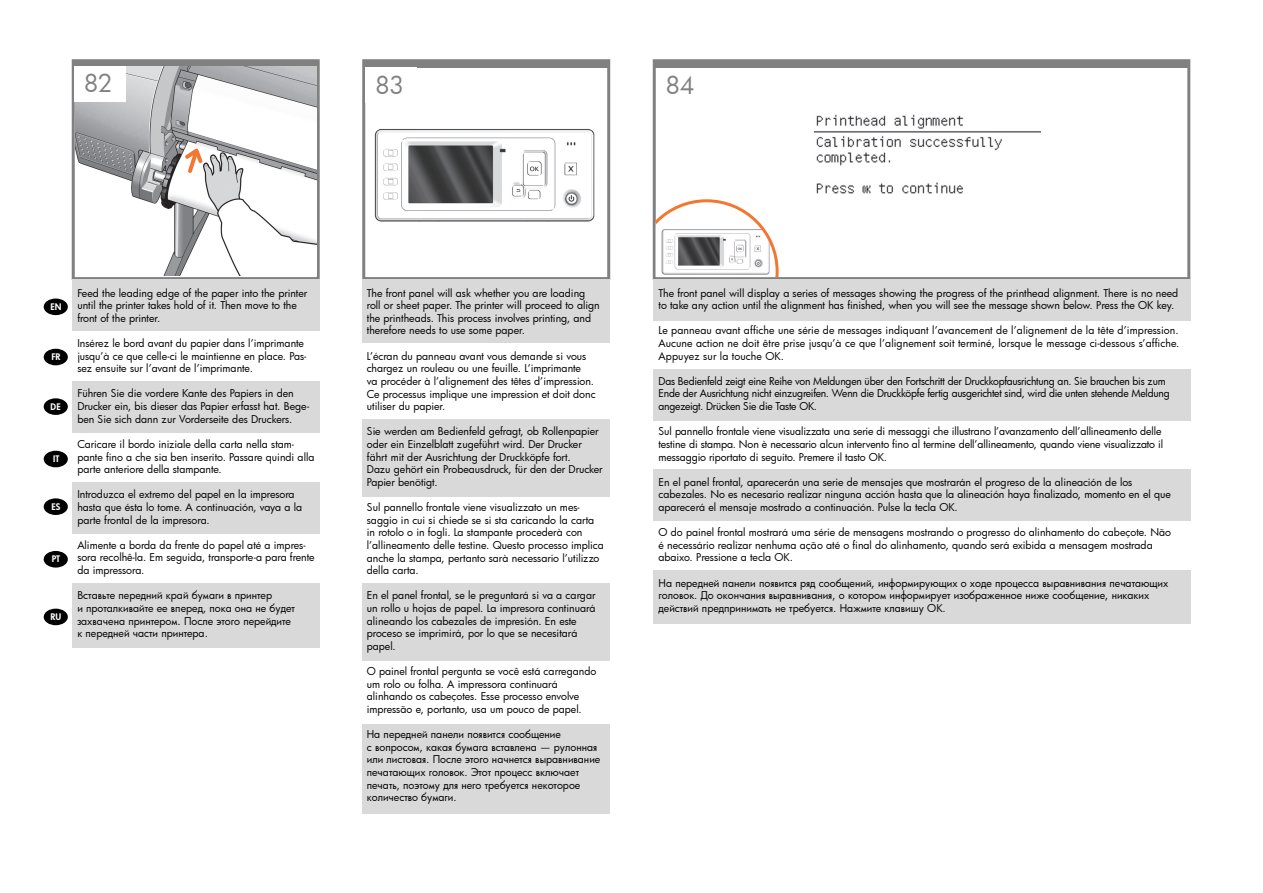
<style>
.page{position:relative;width:1263px;height:893px;background:#fff}
.page>*{position:absolute;margin:0;border:0;box-sizing:border-box;transform-origin:0 0}
.t1{font:24px "Futura Bk";color:#808080}
.t2{font:10.5px/12.6px "Futura Bk";color:#000}
.t3{font:10.5px/12.6px "Futura Bk";letter-spacing:-.025em;color:#000}
.t4{font:8.85px "Futura Hv";letter-spacing:-.005em;color:#fff}
</style>
<div class="page">
<div style="left:72px;top:59px;width:248px;height:221px;border:3px solid #808080"></div>
<div style="left:364px;top:61px;width:245px;height:217px;background:#808080"></div>
<div style="left:364px;top:68px;width:245px;height:210px;background:#fff"></div>
<div style="left:362px;top:59px;width:248px;height:221px;border:3px solid #808080"></div>
<div style="left:654px;top:61px;width:534px;height:217px;background:#808080"></div>
<div style="left:654px;top:68px;width:534px;height:210px;background:#fff"></div>
<div style="left:653px;top:59px;width:537px;height:221px;border:3px solid #808080"></div>
<div style="left:365px;top:68px;width:51px;height:35px;background:#fff"></div>
<img style="left:76px;top:67px;width:241px;height:209px">
<div style="left:74px;top:67px;width:51px;height:35px;background:#fff"></div>
<img style="left:374px;top:129px;width:221px;height:93px">
<img style="left:815px;top:114px;width:225px;height:80px">
<svg style="left:655px;top:198px;width:125px;height:79px"></svg>
<svg style="left:176px;top:138px;width:35px;height:43px"></svg>
<div style="left:72px;top:279px;width:248px;height:52px;background:#d9d9d9"></div>
<div style="left:72px;top:381px;width:248px;height:51px;background:#d9d9d9"></div>
<div style="left:72px;top:482px;width:248px;height:51px;background:#d9d9d9"></div>
<div style="left:72px;top:583px;width:248px;height:65px;background:#d9d9d9"></div>
<div style="left:653px;top:279px;width:537px;height:41px;background:#d9d9d9"></div>
<div style="left:362px;top:279px;width:248px;height:64px;background:#d9d9d9"></div>
<div style="left:653px;top:369px;width:537px;height:52px;background:#d9d9d9"></div>
<div style="left:362px;top:419px;width:248px;height:77px;background:#d9d9d9"></div>
<div style="left:653px;top:469px;width:537px;height:52px;background:#d9d9d9"></div>
<div style="left:362px;top:583px;width:248px;height:77px;background:#d9d9d9"></div>
<div style="left:653px;top:570px;width:537px;height:53px;background:#d9d9d9"></div>
<div style="left:362px;top:723px;width:248px;height:89px;background:#d9d9d9"></div>
<div style="left:44px;top:298px;width:24px;height:17px;background:#000;border-radius:50%"></div>
<div style="left:44px;top:348px;width:24px;height:17px;background:#000;border-radius:50%"></div>
<div style="left:44px;top:450px;width:24px;height:17px;background:#000;border-radius:50%"></div>
<div style="left:44px;top:498px;width:24px;height:16px;background:#000;border-radius:50%"></div>
<div style="left:44px;top:550px;width:24px;height:17px;background:#000;border-radius:50%"></div>
<div style="left:44px;top:608px;width:24px;height:17px;background:#000;border-radius:50%"></div>
<div style="left:44px;top:398px;width:24px;height:17px;background:#000;border-radius:50%"></div>
<h1 class="t1" style="left:84px;top:67px;width:30px">82</h1>
<h1 class="t1" style="left:375px;top:68px;width:30px">83</h1>
<h1 class="t1" style="left:665px;top:69px;width:31px">84</h1>
<p class="t4" style="left:50px;top:300px;width:13px">EN</p>
<p class="t4" style="left:51px;top:351px;width:11px">FR</p>
<p class="t4" style="left:51px;top:400px;width:12px">DE</p>
<p class="t4" style="left:53px;top:452px;width:8px">IT</p>
<p class="t4" style="left:52px;top:500px;width:10px">ES</p>
<p class="t4" style="left:52px;top:553px;width:10px">PT</p>
<p class="t4" style="left:51px;top:610px;width:12px">RU</p>
<p class="t2" style="left:77px;top:286px;width:231px">Feed the leading edge of the paper into the printer until the printer takes hold of it. Then move to the front of the printer.</p>
<p class="t2" style="left:77px;top:336px;width:231px">Insérez le bord avant du papier dans l’imprimante jusqu’à ce que celle-ci le maintienne en place. Pas&shy;sez ensuite sur l’avant de l’imprimante.</p>
<p class="t2" style="left:77px;top:387px;width:233px">Führen Sie die vordere Kante des Papiers in den<br>Drucker ein, bis dieser das Papier erfasst hat. Bege&shy;ben Sie sich dann zur Vorderseite des Druckers.</p>
<p class="t2" style="left:77px;top:437px;width:239px">Caricare il bordo iniziale della carta nella stam&shy;pante fino a che sia ben inserito. Passare quindi alla parte anteriore della stampante.</p>
<p class="t2" style="left:77px;top:487px;width:226px">Introduzca el extremo del papel en la impresora hasta que ésta lo tome. A continuación, vaya a la parte frontal de la impresora.</p>
<p class="t2" style="left:77px;top:538px;width:239px">Alimente a borda da frente do papel até a impres&shy;sora recolhê-la. Em seguida, transporte-a para frente da impressora.</p>
<p class="t2" style="left:77px;top:588px;width:219px">Вставьте передний край бумаги в принтер<br>и проталкивайте ее вперед, пока она не будет захвачена принтером. После этого перейдите к передней части принтера.</p>
<p class="t2" style="left:367px;top:286px;width:234px">The front panel will ask whether you are loading roll or sheet paper. The printer will proceed to align the printheads. This process involves printing, and therefore needs to use some paper.</p>
<p class="t2" style="left:367px;top:349px;width:230px">L’écran du panneau avant vous demande si vous chargez un rouleau ou une feuille. L’imprimante<br>va procéder à l’alignement des têtes d’impression.<br>Ce processus implique une impression et doit donc utiliser du papier.</p>
<p class="t2" style="left:367px;top:425px;width:237px">Sie werden am Bedienfeld gefragt, ob Rollenpapier oder ein Einzelblatt zugeführt wird. Der Drucker fährt mit der Ausrichtung der Druckköpfe fort.<br>Dazu gehört ein Probeausdruck, für den der Drucker Papier benötigt.</p>
<p class="t2" style="left:367px;top:500px;width:239px">Sul pannello frontale viene visualizzato un mes&shy;saggio in cui si chiede se si sta caricando la carta in rotolo o in fogli. La stampante procederà con l’allineamento delle testine. Questo processo implica anche la stampa, pertanto sarà necessario l’utilizzo della carta.</p>
<p class="t2" style="left:367px;top:588px;width:230px">En el panel frontal, se le preguntará si va a cargar un rollo u hojas de papel. La impresora continuará alineando los cabezales de impresión. En este proceso se imprimirá, por lo que se necesitará papel.</p>
<p class="t2" style="left:367px;top:664px;width:231px">O painel frontal pergunta se você está carregando um rolo ou folha. A impressora continuará alinhando os cabeçotes. Esse processo envolve impressão e, portanto, usa um pouco de papel.</p>
<p class="t2" style="left:367px;top:727px;width:235px">На передней панели появится сообщение<br>с вопросом, какая бумага вставлена — рулонная или листовая. После этого начнется выравнивание печатающих головок. Этот процесс включает печать, поэтому для него требуется некоторое количество бумаги.</p>
<p class="t2" style="left:658px;top:286px;width:521px">The front panel will display a series of messages showing the progress of the printhead alignment. There is no need to take any action until the alignment has finished, when you will see the message shown below. Press the OK key.</p>
<p class="t2" style="left:658px;top:324px;width:522px;text-align:justify">Le panneau avant affiche une série de messages indiquant l’avancement de l’alignement de la tête d’impression.<br>Aucune action ne doit être prise jusqu’à ce que l’alignement soit terminé, lorsque le message ci-dessous s’affiche.<br>Appuyez sur la touche OK.</p>
<p class="t3" style="left:658px;top:374px;width:512px">Das Bedienfeld zeigt eine Reihe von Meldungen über den Fortschritt der Druckkopfausrichtung an. Sie brauchen bis zum<br>Ende der Ausrichtung nicht einzugreifen. Wenn die Druckköpfe fertig ausgerichtet sind, wird die unten stehende Meldung angezeigt. Drücken Sie die Taste OK.</p>
<p class="t2" style="left:658px;top:424px;width:506px">Sul pannello frontale viene visualizzata una serie di messaggi che illustrano l’avanzamento dell’allineamento delle testine di stampa. Non è necessario alcun intervento fino al termine dell’allineamento, quando viene visualizzato il messaggio riportato di seguito. Premere il tasto OK.</p>
<p class="t2" style="left:658px;top:475px;width:514px">En el panel frontal, aparecerán una serie de mensajes que mostrarán el progreso de la alineación de los cabezales. No es necesario realizar ninguna acción hasta que la alineación haya finalizado, momento en el que aparecerá el mensaje mostrado a continuación. Pulse la tecla OK.</p>
<p class="t2" style="left:658px;top:525px;width:514px">O do painel frontal mostrará uma série de mensagens mostrando o progresso do alinhamento do cabeçote. Não é necessário realizar nenhuma ação até o final do alinhamento, quando será exibida a mensagem mostrada abaixo. Pressione a tecla OK.</p>
<p class="t2" style="left:658px;top:576px;width:511px">На передней панели появится ряд сообщений, информирующих о ходе процесса выравнивания печатающих головок. До окончания выравнивания, о котором информирует изображенное ниже сообщение, никаких действий предпринимать не требуется. Нажмите клавишу OK.</p>
</div>
